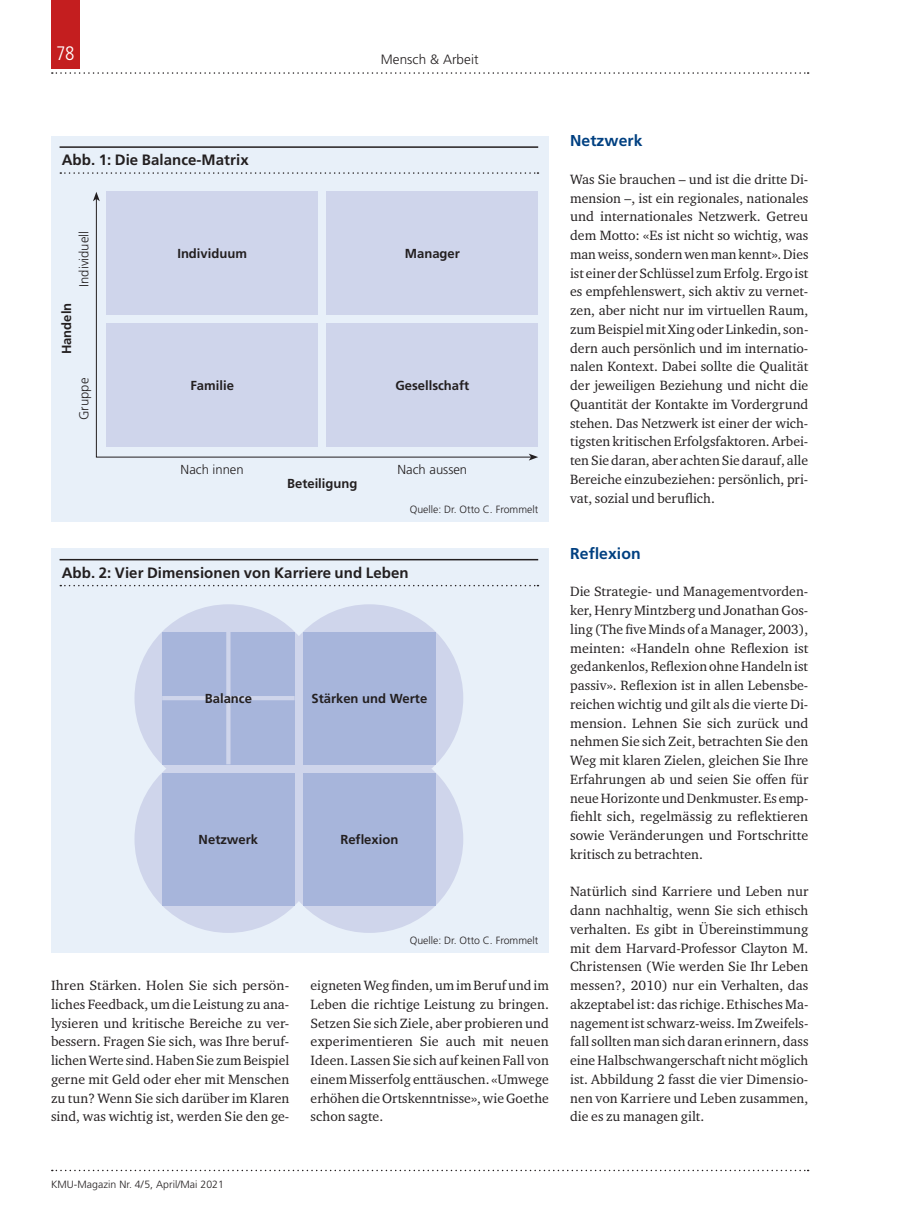
<style>
.page{position:relative;width:902px;height:1212px;background:#fff}
.page>*{position:absolute;margin:0;border:0;box-sizing:border-box;transform-origin:0 0}
.t1{font:300 condensed 19.5px "Frutiger LT Std";color:#fff}
.t2{font:700 15.75px "Frutiger LT Std";letter-spacing:.005em;color:#014081}
.t3{font:700 15px "Frutiger LT Std";letter-spacing:.005em;color:#231f20}
.t4{font:13.8px/18.8px "Charter ITC Std";letter-spacing:.005em;color:#231f20;text-align:justify}
.t5{font:300 13.5px "Frutiger LT Std";letter-spacing:.005em;color:#231f20}
.t6{font:700 13.05px "Frutiger LT Std";color:#231f20}
.t7{font:300 13.05px "Frutiger LT Std";color:#231f20}
.t8{font:300 10.5px "Frutiger LT Std";color:#231f20}
</style>
<div class="page">
<svg style="left:52px;top:72px;width:756px;height:2px"></svg>
<div style="left:51px;top:0;width:29px;height:68px;background:#c41e1f"></div>
<svg style="left:52px;top:1170px;width:756px;height:1px"></svg>
<div style="left:51px;top:136px;width:498px;height:385px;background:#e8f0f9"></div>
<hr style="left:60px;top:146px;width:478px;height:2px;background:#231f20">
<svg style="left:60px;top:172px;width:478px;height:2px"></svg>
<div style="left:51px;top:548px;width:498px;height:405px;background:#e8f0f9"></div>
<hr style="left:60px;top:559px;width:478px;height:1px;background:#231f20">
<svg style="left:60px;top:585px;width:478px;height:1px"></svg>
<svg style="left:96px;top:201px;width:436px;height:257px"></svg>
<svg style="left:93px;top:192px;width:7px;height:9px"></svg>
<svg style="left:528px;top:454px;width:10px;height:6px"></svg>
<div style="left:106px;top:192px;width:212px;height:123px;background:#cfd5eb"></div>
<div style="left:134px;top:604px;width:188px;height:188px;background:#cfd5eb;border-radius:50%"></div>
<div style="left:134px;top:745px;width:188px;height:188px;background:#cfd5eb;border-radius:50%"></div>
<div style="left:275px;top:604px;width:188px;height:188px;background:#cfd5eb;border-radius:50%"></div>
<div style="left:275px;top:745px;width:188px;height:188px;background:#cfd5eb;border-radius:50%"></div>
<div style="left:258px;top:745px;width:73px;height:59px;background:#cfd5eb;border-radius:50%"></div>
<div style="left:303px;top:632px;width:132px;height:132px;background:#a7b5db"></div>
<div style="left:162px;top:773px;width:132px;height:132px;background:#a7b5db"></div>
<div style="left:303px;top:773px;width:132px;height:132px;background:#a7b5db"></div>
<div style="left:106px;top:323px;width:212px;height:123px;background:#cfd5eb"></div>
<div style="left:326px;top:192px;width:212px;height:123px;background:#cfd5eb"></div>
<div style="left:326px;top:323px;width:212px;height:123px;background:#cfd5eb"></div>
<div style="left:162px;top:632px;width:132px;height:132px;background:#a7b5db"></div>
<hr style="left:226px;top:632px;width:4px;height:132px;background:#cfd5eb">
<hr style="left:162px;top:696px;width:132px;height:4px;background:#cfd5eb">
<h1 class="t1" style="left:56px;top:42px;width:20px">78</h1>
<p class="t5" style="left:381px;top:51px;width:99px">Mensch &amp; Arbeit</p>
<p class="t3" style="left:62px;top:151px;width:188px">Abb. 1: Die Balance-Matrix</p>
<p class="t7" style="left:77px;top:287px;width:57px;rotate:-90deg">Individuell</p>
<p class="t6" style="left:59px;top:354px;width:53px;rotate:-90deg">Handeln</p>
<p class="t7" style="left:77px;top:420px;width:44px;rotate:-90deg">Gruppe</p>
<p class="t6" style="left:177px;top:246px;width:71px">Individuum</p>
<p class="t6" style="left:190px;top:377px;width:45px">Familie</p>
<p class="t7" style="left:181px;top:462px;width:65px">Nach innen</p>
<p class="t6" style="left:405px;top:246px;width:57px">Manager</p>
<p class="t6" style="left:287px;top:476px;width:72px">Beteiligung</p>
<p class="t6" style="left:395px;top:377px;width:75px">Gesellschaft</p>
<p class="t7" style="left:397px;top:462px;width:71px">Nach aussen</p>
<p class="t8" style="left:410px;top:503px;width:130px">Quelle: Dr. Otto C. Frommelt</p>
<p class="t3" style="left:62px;top:564px;width:348px">Abb. 2: Vier Dimensionen von Karriere und Leben</p>
<p class="t6" style="left:205px;top:691px;width:49px">Balance</p>
<p class="t6" style="left:311px;top:691px;width:117px">Stärken und Werte</p>
<p class="t6" style="left:199px;top:832px;width:61px">Netzwerk</p>
<p class="t6" style="left:340px;top:832px;width:60px">Reflexion</p>
<p class="t8" style="left:410px;top:934px;width:130px">Quelle: Dr. Otto C. Frommelt</p>
<p class="t4" style="left:51px;top:976px;width:240px">Ihren Stärken. Holen Sie sich persön&shy;liches Feedback, um die Leistung zu ana&shy;lysieren und kritische Bereiche zu ver&shy;bessern. Fragen Sie sich, was Ihre beruf&shy;lichen Werte sind. Haben Sie zum Beispiel gerne mit Geld oder eher mit Menschen zu tun? Wenn Sie sich darüber im Klaren sind, was wichtig ist, werden Sie den ge-</p>
<p class="t4" style="left:310px;top:976px;width:240px">eigneten Weg finden, um im Beruf und im Leben die richtige Leistung zu bringen.<br>Setzen Sie sich Ziele, aber probieren und experimentieren Sie auch mit neuen Ideen. Lassen Sie sich auf keinen Fall von einem Misserfolg enttäuschen. «Umwege erhöhen die Ortskenntnisse», wie Goethe schon sagte.</p>
<p class="t2" style="left:570px;top:132px;width:74px">Netzwerk</p>
<p class="t4" style="left:570px;top:169px;width:240px">Was Sie brauchen – und ist die dritte Di&shy;mension –, ist ein regionales, nationales und internationales Netzwerk. Getreu dem Motto: «Es ist nicht so wichtig, was man weiss, sondern wen man kennt». Dies ist einer der Schlüssel zum Erfolg. Ergo ist es empfehlenswert, sich aktiv zu vernet&shy;zen, aber nicht nur im virtuellen Raum, zum Beispiel mit Xing oder Linkedin, son&shy;dern auch persönlich und im internatio&shy;nalen Kontext. Dabei sollte die Qualität der jeweiligen Beziehung und nicht die Quantität der Kontakte im Vordergrund stehen. Das Netzwerk ist einer der wich&shy;tigsten kritischen Erfolgsfaktoren. Arbei&shy;ten Sie daran, aber achten Sie darauf, alle Bereiche einzubeziehen: persönlich, pri&shy;vat, sozial und beruflich.</p>
<p class="t2" style="left:570px;top:544px;width:72px">Reflexion</p>
<p class="t4" style="left:570px;top:582px;width:240px">Die Strategie- und Managementvorden&shy;ker, Henry Mintzberg und Jonathan Gos&shy;ling (The five Minds of a Manager, 2003), meinten: «Handeln ohne Reflexion ist gedankenlos, Reflexion ohne Handeln ist passiv». Reflexion ist in allen Lebensbe&shy;reichen wichtig und gilt als die vierte Di&shy;mension. Lehnen Sie sich zurück und nehmen Sie sich Zeit, betrachten Sie den Weg mit klaren Zielen, gleichen Sie Ihre Erfahrungen ab und seien Sie offen für neue Horizonte und Denkmuster. Es emp&shy;fiehlt sich, regelmässig zu reflektieren sowie Veränderungen und Fortschritte kritisch zu betrachten.</p>
<p class="t4" style="left:570px;top:882px;width:240px">Natürlich sind Karriere und Leben nur dann nachhaltig, wenn Sie sich ethisch verhalten. Es gibt in Übereinstimmung mit dem Harvard-Professor Clayton M.<br>Christensen (Wie werden Sie Ihr Leben messen?, 2010) nur ein Verhalten, das akzeptabel ist: das richige. Ethisches Ma&shy;nagement ist schwarz-weiss. Im Zweifels&shy;fall sollten man sich daran erinnern, dass eine Halbschwangerschaft nicht möglich ist. Abbildung 2 fasst die vier Dimensio&shy;nen von Karriere und Leben zusammen, die es zu managen gilt.</p>
<p class="t8" style="left:51px;top:1178px;width:174px">KMU-Magazin Nr. 4/5, April/Mai 2021</p>
</div>
